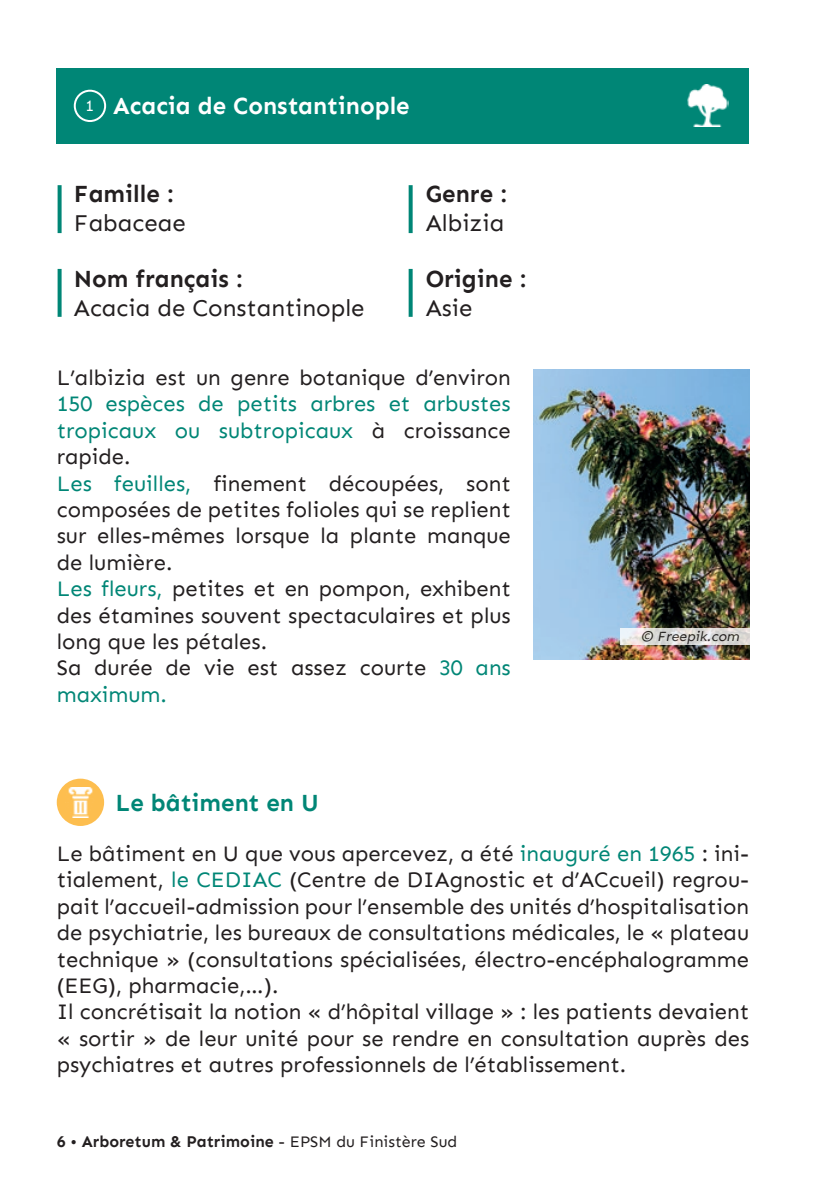
<style>
.page{position:relative;width:840px;height:1191px;background:#fff}
.page>*{position:absolute;margin:0;border:0;box-sizing:border-box;transform-origin:0 0}
.t1{font:24px/28.8px "Sen";color:#231f20}
.t2{font:700 24px/28.8px "Sen";color:#231f20}
.t3{font:700 24px "Sen";color:#fff}
.t4{font:700 24px "Sen";color:#008676}
.t5{font:22px/26.4px "Sen";color:#231f20;text-align:justify}
.t6{font:22px/26.4px "Sen";color:#008676;text-align:justify}
.t7{font:700 16px "Sen";color:#231f20}
.t8{font:16px "Sen";color:#fff}
.t9{font:italic 14px "Sen";color:#231f20}
.s1{font-weight:400}
.s2{font-weight:700}
.s3{color:#231f20}
.s4{color:#008676}
</style>
<div class="page">
<div style="left:57px;top:68px;width:691px;height:76px;background:#008676"></div>
<div style="left:74px;top:90px;width:32px;height:32px;border:2px solid #fff;border-radius:50%"></div>
<svg style="left:58px;top:185px;width:4px;height:48px"></svg>
<svg style="left:408px;top:185px;width:4px;height:48px"></svg>
<svg style="left:58px;top:269px;width:4px;height:48px"></svg>
<svg style="left:408px;top:269px;width:4px;height:48px"></svg>
<img style="left:687px;top:85px;width:41px;height:42px">
<div style="left:57px;top:778px;width:47px;height:48px;background:#fdbe4f;border-radius:50%"></div>
<img style="left:68px;top:787px;width:25px;height:30px">
<img style="left:533px;top:370px;width:215px;height:289px">
<svg style="left:619px;top:628px;width:131px;height:17px;background:#dedddb"></svg>
<p class="t8" style="left:86px;top:96px;width:10px">1</p>
<p class="t3" style="left:113px;top:92px;width:298px">Acacia de Constantinople</p>
<p class="t2" style="left:74px;top:180px;width:113px">Famille :<br><span class="s1">Fabaceae</span></p>
<p class="t1" style="left:425px;top:180px;width:83px"><span class="s2">Genre :<br></span>Albizia</p>
<p class="t1" style="left:74px;top:265px;width:292px"><span class="s2">Nom français :<br></span>Acacia de Constantinople</p>
<p class="t2" style="left:425px;top:265px;width:103px">Origine :<br><span class="s1">Asie</span></p>
<p class="t6" style="left:57px;top:364px;width:455px"><span class="s3">L’albizia est un genre botanique d’environ </span>150 espèces de petits arbres et arbustes tropicaux ou subtropicaux <span class="s3">à croissance rapide.</span></p>
<p class="t5" style="left:57px;top:470px;width:455px"><span class="s4">Les feuilles,</span> finement découpées, sont composées de petites folioles qui se replient sur elles-mêmes lorsque la plante manque de lumière.</p>
<p class="t5" style="left:57px;top:575px;width:455px"><span class="s4">Les fleurs,</span> petites et en pompon, exhibent des étamines souvent spectaculaires et plus long que les pétales.</p>
<p class="t5" style="left:57px;top:655px;width:455px">Sa durée de vie est assez courte <span class="s4">30 ans maximum.</span></p>
<p class="t4" style="left:115px;top:789px;width:205px">Le bâtiment en U</p>
<p class="t9" style="left:640px;top:628px;width:103px">© Freepik.com</p>
<p class="t5" style="left:57px;top:840px;width:693px">Le bâtiment en U que vous apercevez, a été <span class="s4">inauguré en 1965</span> : ini&shy;tialement, <span class="s4">le CEDIAC</span> (Centre de DIAgnostic et d’ACcueil) regrou&shy;pait l’accueil-admission pour l’ensemble des unités d’hospitalisation de psychiatrie, les bureaux de consultations médicales, le « plateau technique » (consultations spécialisées, électro-encéphalogramme (EEG), pharmacie,…).</p>
<p class="t5" style="left:57px;top:999px;width:693px">Il concrétisait la notion « d’hôpital village » : les patients devaient « sortir » de leur unité pour se rendre en consultation auprès des psychiatres et autres professionnels de l’établissement.</p>
<p class="t7" style="left:57px;top:1133px;width:402px">6 <span class="s1">•</span> Arboretum &amp; Patrimoine <span class="s1">- EPSM du Finistère Sud</span></p>
</div>
